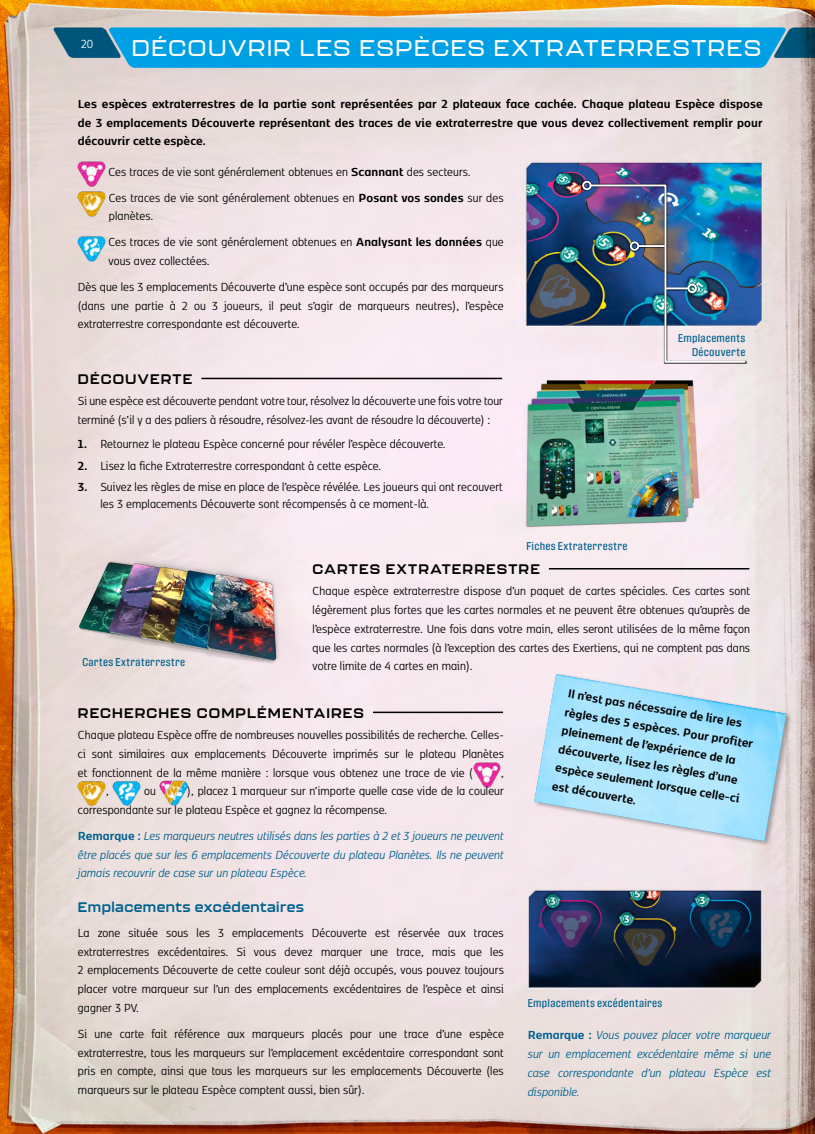
<style>
.page{position:relative;width:815px;height:1134px;background:#fff}
.page>*{position:absolute;margin:0;border:0;box-sizing:border-box;transform-origin:0 0}
.t1{font:500 22.5px "Kallisto";letter-spacing:.07em;color:#fff}
.text_basic_Kobenhavn_12_17{font:13.75px/18.8px "Kobenhavn CS";letter-spacing:.01em;color:#000}
.note_blue{font:italic 13.75px/18.8px "Kobenhavn CS";letter-spacing:.01em;color:#00618e;text-align:justify}
.text_basic_Kobenhavn_12_17-2{font:700 13.75px/18.8px "Kobenhavn CS";letter-spacing:.005em;color:#000;text-align:justify}
.text_Kobenhavn_12_15_left{font:700 13.75px/18.8px "Kobenhavn CS";color:#000}
.t2{font:700 13.75px "Kallisto";letter-spacing:.08em;color:#000}
.t3{font:700 13.75px "Kallisto";letter-spacing:.03em;color:#00618e}
.t4{font:13.75px "Kobenhavn CS";color:#fff}
.caption_text_10_pt{font:11.25px/13.5px "Protipo Compact";letter-spacing:.03em;color:#00618e;text-align:right}
.s1{font-weight:700}
.s2{font-weight:700;font-style:normal}
</style>
<div class="page">
<img style="left:0;top:0;width:815px;height:1134px">
<img style="left:78px;top:160px;width:28px;height:27px">
<img style="left:78px;top:190px;width:28px;height:28px">
<img style="left:78px;top:234px;width:28px;height:28px">
<hr style="left:201px;top:378px;width:301px;height:1px;background:#000">
<hr style="left:549px;top:568px;width:200px;height:1px;background:#000">
<hr style="left:373px;top:712px;width:130px;height:1px;background:#000">
<img style="left:473px;top:760px;width:28px;height:28px">
<img style="left:78px;top:779px;width:28px;height:28px">
<img style="left:113px;top:779px;width:27px;height:28px">
<img style="left:159px;top:779px;width:28px;height:28px">
<div style="left:533px;top:673px;width:260px;height:174px;background:#000;opacity:.3"></div>
<img style="left:534px;top:674px;width:252px;height:167px">
<div style="left:581px;top:180px;width:165px;height:184px;background:#000;opacity:.6"></div>
<img style="left:589px;top:184px;width:157px;height:180px">
<div style="left:582px;top:181px;width:10px;height:9px;border:2px solid #fff;border-radius:50%"></div>
<hr style="left:638px;top:245px;width:26px;height:2px;background:#fff">
<div style="left:630px;top:241px;width:9px;height:10px;border:2px solid #fff;border-radius:50%"></div>
<hr style="left:667px;top:287px;width:21px;height:2px;background:#fff">
<div style="left:687px;top:284px;width:10px;height:9px;border:2px solid #fff;border-radius:50%"></div>
<img style="left:65px;top:551px;width:231px;height:121px">
<p class="t4" style="left:81px;top:35px;width:14px">20</p>
<h1 class="t1" style="left:132px;top:34px;width:631px">DÉCOUVRIR LES ESPÈCES EXTRATERRESTRES</h1>
<p class="text_basic_Kobenhavn_12_17-2" style="left:78px;top:93px;width:686px">Les espèces extraterrestres de la partie sont représentées par 2 plateaux face cachée. Chaque plateau Espèce dispose de 3 emplacements Découverte représentant des traces de vie extraterrestre que vous devez collectivement remplir pour découvrir cette espèce.</p>
<p class="text_basic_Kobenhavn_12_17" style="left:109px;top:161px;width:364px">Ces traces de vie sont généralement obtenues en <span class="s1">Scannant</span> des secteurs.</p>
<p class="text_basic_Kobenhavn_12_17" style="left:109px;top:187px;width:396px">Ces traces de vie sont généralement obtenues en <span class="s1">Posant vos sondes</span> sur des planètes.</p>
<p class="text_basic_Kobenhavn_12_17" style="left:109px;top:232px;width:397px">Ces traces de vie sont généralement obtenues en <span class="s1">Analysant les données</span> que vous avez collectées.</p>
<p class="text_basic_Kobenhavn_12_17" style="left:78px;top:276px;width:427px;text-align:justify">Dès que les 3 emplacements Découverte d’une espèce sont occupés par des marqueurs (dans une partie à 2 ou 3 joueurs, il peut s’agir de marqueurs neutres), l’espèce extraterrestre correspondante est découverte.</p>
<h2 class="t2" style="left:78px;top:371px;width:116px">DÉCOUVERTE</h2>
<p class="text_basic_Kobenhavn_12_17" style="left:78px;top:391px;width:427px">Si une espèce est découverte pendant votre tour, résolvez la découverte une fois votre tour terminé (s’il y a des paliers à résoudre, résolvez-les avant de résoudre la découverte) :</p>
<p class="text_basic_Kobenhavn_12_17" style="left:78px;top:434px;width:369px"><span class="s1">1.</span> Retournez le plateau Espèce concerné pour révéler l’espèce découverte.</p>
<p class="text_basic_Kobenhavn_12_17" style="left:78px;top:455px;width:305px"><span class="s1">2.</span> Lisez la fiche Extraterrestre correspondant à cette espèce.</p>
<p class="text_basic_Kobenhavn_12_17" style="left:100px;top:477px;width:404px;line-height:17.5px;text-indent:-22px"><span class="s1">3.</span> Suivez les règles de mise en place de l’espèce révélée. Les joueurs qui ont recouvert les 3 emplacements Découverte sont récompensés à ce moment-là.</p>
<p class="caption_text_10_pt" style="left:526px;top:539px;width:103px">Fiches Extraterrestre</p>
<p class="caption_text_10_pt" style="left:678px;top:331px;width:69px">Emplacements<br>Découverte</p>
<h2 class="t2" style="left:313px;top:561px;width:229px">CARTES EXTRATERRESTRE</h2>
<p class="text_basic_Kobenhavn_12_17" style="left:313px;top:581px;width:439px;text-align:justify">Chaque espèce extraterrestre dispose d’un paquet de cartes spéciales. Ces cartes sont légèrement plus fortes que les cartes normales et ne peuvent être obtenues qu’auprès de l’espèce extraterrestre. Une fois dans votre main, elles seront utilisées de la même façon que les cartes normales (à l’exception des cartes des Exertiens, qui ne comptent pas dans votre limite de 4 cartes en main).</p>
<h2 class="t2" style="left:78px;top:705px;width:288px">RECHERCHES COMPLÉMENTAIRES</h2>
<p class="text_basic_Kobenhavn_12_17" style="left:78px;top:725px;width:427px;text-align:justify">Chaque plateau Espèce offre de nombreuses nouvelles possibilités de recherche. Celles&shy;ci sont similaires aux emplacements Découverte imprimés sur le plateau Planètes et fonctionnent de la même manière : lorsque vous obtenez une trace de vie (</p>
<p class="text_basic_Kobenhavn_12_17" style="left:501px;top:762px;width:5px">,</p>
<p class="text_basic_Kobenhavn_12_17" style="left:106px;top:781px;width:5px">,</p>
<p class="text_basic_Kobenhavn_12_17" style="left:144px;top:781px;width:13px">ou</p>
<p class="caption_text_10_pt" style="left:82px;top:655px;width:104px">Cartes Extraterrestre</p>
<p class="text_Kobenhavn_12_15_left" style="left:570px;top:682px;width:192px;rotate:10deg">Il n’est pas nécessaire de lire les règles des 5 espèces. Pour profiter pleinement de l’expérience de la découverte, lisez les règles d’une espèce seulement lorsque celle-ci est découverte.</p>
<p class="text_basic_Kobenhavn_12_17" style="left:78px;top:781px;width:427px;text-indent:109px">), placez 1 marqueur sur n’importe quelle case vide de la couleur correspondante sur le plateau Espèce et gagnez la récompense.</p>
<p class="note_blue" style="left:78px;top:825px;width:427px"><span class="s2">Remarque :</span> Les marqueurs neutres utilisés dans les parties à 2 et 3 joueurs ne peuvent être placés que sur les 6 emplacements Découverte du plateau Planètes. Ils ne peuvent jamais recouvrir de case sur un plateau Espèce.</p>
<h3 class="t3" style="left:78px;top:899px;width:228px">Emplacements excédentaires</h3>
<p class="text_basic_Kobenhavn_12_17" style="left:78px;top:922px;width:427px;text-align:justify">La zone située sous les 3 emplacements Découverte est réservée aux traces extraterrestres excédentaires. Si vous devez marquer une trace, mais que les 2 emplacements Découverte de cette couleur sont déjà occupés, vous pouvez toujours placer votre marqueur sur l’un des emplacements excédentaires de l’espèce et ainsi gagner 3 PV.</p>
<p class="text_basic_Kobenhavn_12_17" style="left:78px;top:1023px;width:427px;text-align:justify">Si une carte fait référence aux marqueurs placés pour une trace d’une espèce extraterrestre, tous les marqueurs sur l’emplacement excédentaire correspondant sont pris en compte, ainsi que tous les marqueurs sur les emplacements Découverte (les marqueurs sur le plateau Espèce comptent aussi, bien sûr).</p>
<p class="note_blue" style="left:528px;top:1025px;width:245px"><span class="s2">Remarque :</span> Vous pouvez placer votre marqueur sur un emplacement excédentaire même si une case correspondante d’un plateau Espèce est disponible.</p>
<p class="caption_text_10_pt" style="left:528px;top:996px;width:136px">Emplacements excédentaires</p>
</div>
